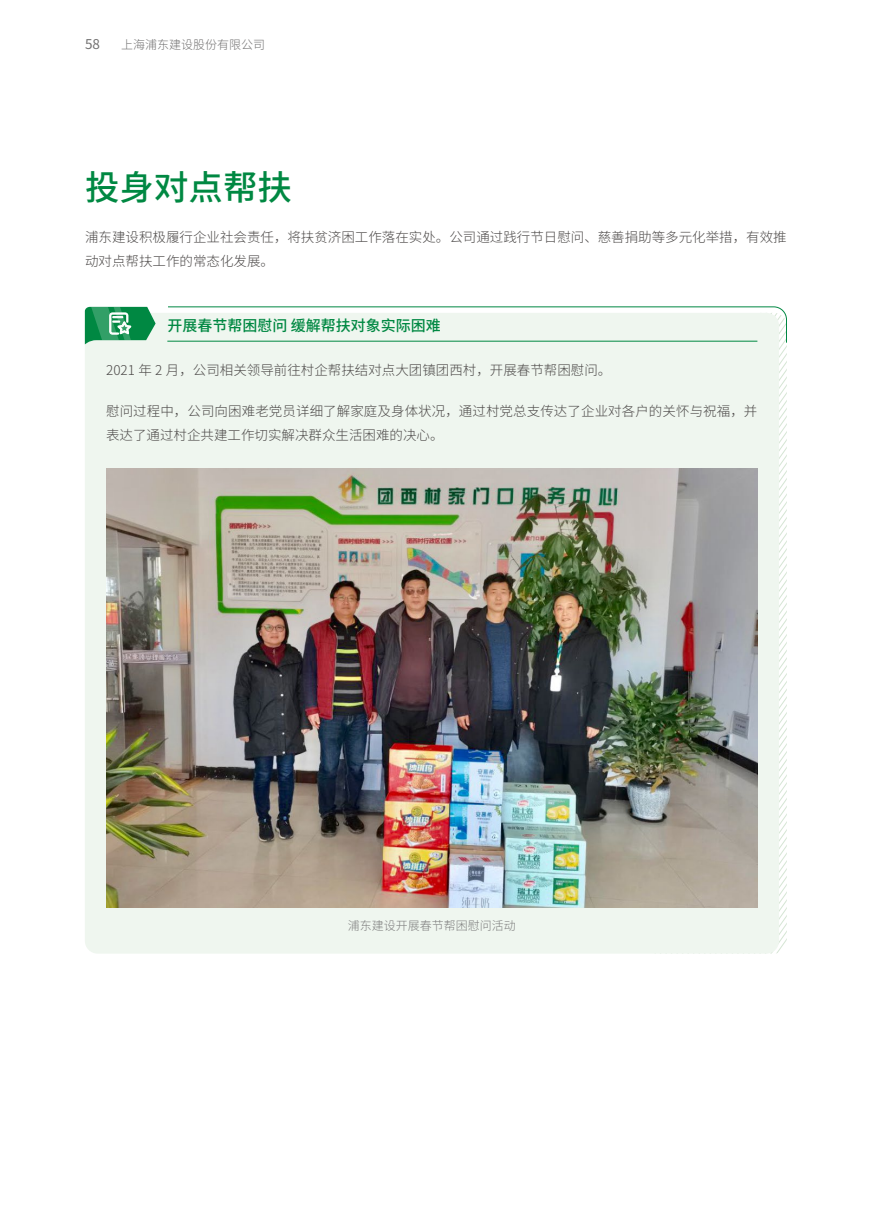
<style>
.page{position:relative;width:893px;height:1212px;background:#fff}
.page>*{position:absolute;margin:0;border:0;box-sizing:border-box;transform-origin:0 0}
.t1{font:500 34.5px "Source Han Sans CN";color:#008842}
.t2{font:500 15px "Source Han Sans CN";color:#008842}
.t3{font:300 13.5px/24px "Source Han Sans CN";color:#4c4948}
.t4{font:13.5px "Source Han Sans CN";color:#727171}
.t5{font:300 12px "Source Han Sans CN";color:#7d7d7d}
.t6{font:300 12px "Source Han Sans CN";color:#727171}
</style>
<div class="page">
<svg style="left:770px;top:343px;width:17px;height:611px"></svg>
<div style="left:85px;top:313px;width:694px;height:641px;background:#eff6ef;border-radius:13px"></div>
<svg style="left:167px;top:306px;width:620px;height:37px"></svg>
<svg style="left:85px;top:307px;width:71px;height:37px"></svg>
<img style="left:106px;top:468px;width:651px;height:440px">
<p class="t4" style="left:85px;top:37px;width:16px">58</p>
<p class="t6" style="left:121px;top:38px;width:145px">上海浦东建设股份有限公司</p>
<h1 class="t1" style="left:85px;top:168px;width:208px">投身对点帮扶</h1>
<p class="t3" style="left:85px;top:225px;width:703px">浦东建设积极履行企业社会责任，将扶贫济困工作落在实处。公司通过践行节日慰问、慈善捐助等多元化举措，有效推动对点帮扶工作的常态化发展。</p>
<p class="t2" style="left:167px;top:317px;width:275px">开展春节帮困慰问 缓解帮扶对象实际困难</p>
<p class="t3" style="left:106px;top:358px;width:507px">2021 年 2 月，公司相关领导前往村企帮扶结对点大团镇团西村，开展春节帮困慰问。</p>
<p class="t3" style="left:106px;top:399px;width:653px">慰问过程中，公司向困难老党员详细了解家庭及身体状况，通过村党总支传达了企业对各户的关怀与祝福，并表达了通过村企共建工作切实解决群众生活困难的决心。</p>
<p class="t5" style="left:348px;top:919px;width:169px">浦东建设开展春节帮困慰问活动</p>
</div>
